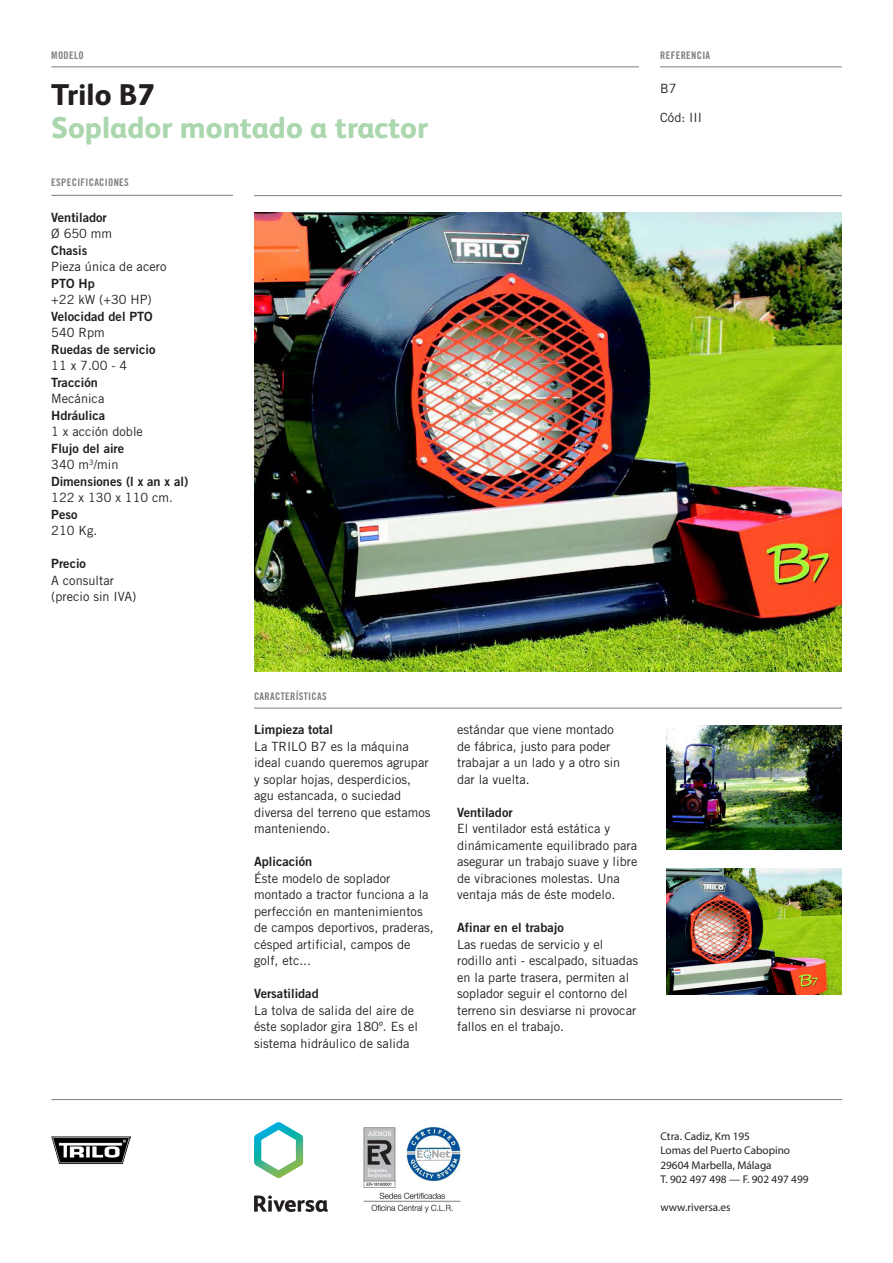
<style>
.page{position:relative;width:893px;height:1263px;background:#fff}
.page>*{position:absolute;margin:0;border:0;box-sizing:border-box;transform-origin:0 0}
.Titular{font:800 30px "FS Albert";color:#aad7ae}
.Titular-2{font:800 30px "FS Albert";color:#231f20}
.Texto_secundario{font:12.75px/16.5px "Trade Gothic LT Std";color:#231f20}
.Texto_secundario-2{font:12.75px "Trade Gothic LT Std Bd 2";color:#231f20}
.Referencia{font:12.75px "Trade Gothic LT Std";color:#231f20}
.t1{font:11.25px "Myriad Pro";color:#231f20}
.t2{font:10.5px "Trade Gothic LT Std Bd Cn 20";letter-spacing:.03em;color:#7c8084}
</style>
<div class="page">
<hr style="left:254px;top:708px;width:588px;height:1px;background:#7c8084">
<hr style="left:51px;top:67px;width:588px;height:1px;background:#7c8084">
<hr style="left:51px;top:195px;width:182px;height:1px;background:#7c8084">
<hr style="left:660px;top:67px;width:182px;height:1px;background:#7c8084">
<img style="left:254px;top:213px;width:588px;height:459px">
<hr style="left:254px;top:195px;width:588px;height:1px;background:#7c8084">
<img style="left:666px;top:725px;width:176px;height:125px">
<img style="left:666px;top:868px;width:176px;height:126px">
<hr style="left:51px;top:1099px;width:791px;height:1px;background:#7c8084">
<img style="left:364px;top:1128px;width:98px;height:85px">
<svg style="left:254px;top:1195px;width:74px;height:17px"></svg>
<svg style="left:254px;top:1122px;width:49px;height:56px"></svg>
<img style="left:51px;top:1136px;width:79px;height:28px">
<p class="t2" style="left:51px;top:48px;width:34px">MODELO</p>
<p class="Titular-2" style="left:51px;top:73px;width:105px">Trilo B7</p>
<p class="Titular" style="left:51px;top:106px;width:379px">Soplador montado a tractor</p>
<p class="t2" style="left:51px;top:176px;width:79px">ESPECIFICACIONES</p>
<p class="Texto_secundario-2" style="left:51px;top:209px;width:57px">Ventilador</p>
<p class="Texto_secundario" style="left:51px;top:225px;width:62px">Ø 650 mm</p>
<p class="Texto_secundario-2" style="left:51px;top:242px;width:38px">Chasis</p>
<p class="Texto_secundario" style="left:51px;top:258px;width:117px">Pieza única de acero</p>
<p class="Texto_secundario-2" style="left:51px;top:275px;width:45px">PTO Hp</p>
<p class="Texto_secundario" style="left:51px;top:291px;width:102px">+22 kW (+30 HP)</p>
<p class="Texto_secundario-2" style="left:51px;top:308px;width:103px">Velocidad del PTO</p>
<p class="Texto_secundario" style="left:51px;top:324px;width:55px">540 Rpm</p>
<p class="Texto_secundario-2" style="left:51px;top:341px;width:106px">Ruedas de servicio</p>
<p class="Texto_secundario" style="left:51px;top:357px;width:78px">11 x 7.00 - 4</p>
<p class="Texto_secundario-2" style="left:51px;top:374px;width:48px">Tracción</p>
<p class="Texto_secundario" style="left:51px;top:390px;width:55px">Mecánica</p>
<p class="Texto_secundario-2" style="left:51px;top:407px;width:55px">Hdráulica</p>
<p class="Texto_secundario" style="left:51px;top:423px;width:93px">1 x acción doble</p>
<p class="Texto_secundario-2" style="left:51px;top:440px;width:74px">Flujo del aire</p>
<p class="Texto_secundario" style="left:51px;top:456px;width:69px">340 m<sup>3</sup>/min</p>
<p class="Texto_secundario-2" style="left:51px;top:473px;width:139px">Dimensiones (l x an x al)</p>
<p class="Texto_secundario" style="left:51px;top:489px;width:123px">122 x 130 x 110 cm.</p>
<p class="Texto_secundario-2" style="left:51px;top:506px;width:28px">Peso</p>
<p class="Texto_secundario" style="left:51px;top:522px;width:48px">210 Kg.</p>
<p class="Texto_secundario-2" style="left:51px;top:556px;width:36px">Precio</p>
<p class="Texto_secundario" style="left:51px;top:572px;width:64px">A consultar</p>
<p class="Texto_secundario" style="left:51px;top:588px;width:87px">(precio sin IVA)</p>
<p class="t2" style="left:660px;top:48px;width:52px">REFERENCIA</p>
<p class="Referencia" style="left:660px;top:81px;width:18px">B7</p>
<p class="Referencia" style="left:660px;top:110px;width:43px">Cód: III</p>
<p class="t2" style="left:254px;top:689px;width:74px">CARACTERÍSTICAS</p>
<p class="Texto_secundario-2" style="left:254px;top:721px;width:80px">Limpieza total</p>
<p class="Texto_secundario" style="left:254px;top:737px;width:178px">La TRILO B7 es la máquina ideal cuando queremos agrupar y soplar hojas, desperdicios, agu estancada, o suciedad diversa del terreno que estamos manteniendo.</p>
<p class="Texto_secundario-2" style="left:254px;top:853px;width:60px">Aplicación</p>
<p class="Texto_secundario" style="left:254px;top:869px;width:181px">Éste modelo de soplador montado a tractor funciona a la perfección en mantenimientos de campos deportivos, praderas, césped artificial, campos de golf, etc...</p>
<p class="Texto_secundario-2" style="left:254px;top:985px;width:66px">Versatilidad</p>
<p class="Texto_secundario" style="left:254px;top:1001px;width:165px">La tolva de salida del aire de éste soplador gira 180º. Es el sistema hidráulico de salida</p>
<p class="Texto_secundario" style="left:457px;top:721px;width:165px">estándar que viene montado de fábrica, justo para poder trabajar a un lado y a otro sin dar la vuelta.</p>
<p class="Texto_secundario-2" style="left:457px;top:804px;width:57px">Ventilador</p>
<p class="Texto_secundario" style="left:457px;top:820px;width:182px">El ventilador está estática y dinámicamente equilibrado para asegurar un trabajo suave y libre de vibraciones molestas. Una ventaja más de éste modelo.</p>
<p class="Texto_secundario-2" style="left:457px;top:920px;width:108px">Afinar en el trabajo</p>
<p class="Texto_secundario" style="left:457px;top:936px;width:182px">Las ruedas de servicio y el rodillo anti - escalpado, situadas en la parte trasera, permiten al soplador seguir el contorno del terreno sin desviarse ni provocar fallos en el trabajo.</p>
<p class="t1" style="left:660px;top:1129px;width:91px">Ctra. Cadiz, Km 195</p>
<p class="t1" style="left:660px;top:1144px;width:131px">Lomas del Puerto Cabopino</p>
<p class="t1" style="left:660px;top:1158px;width:113px">29604 Marbella, Málaga</p>
<p class="t1" style="left:660px;top:1172px;width:150px">T. 902 497 498 — F. 902 497 499</p>
<p class="t1" style="left:660px;top:1201px;width:72px">www.riversa.es</p>
</div>
